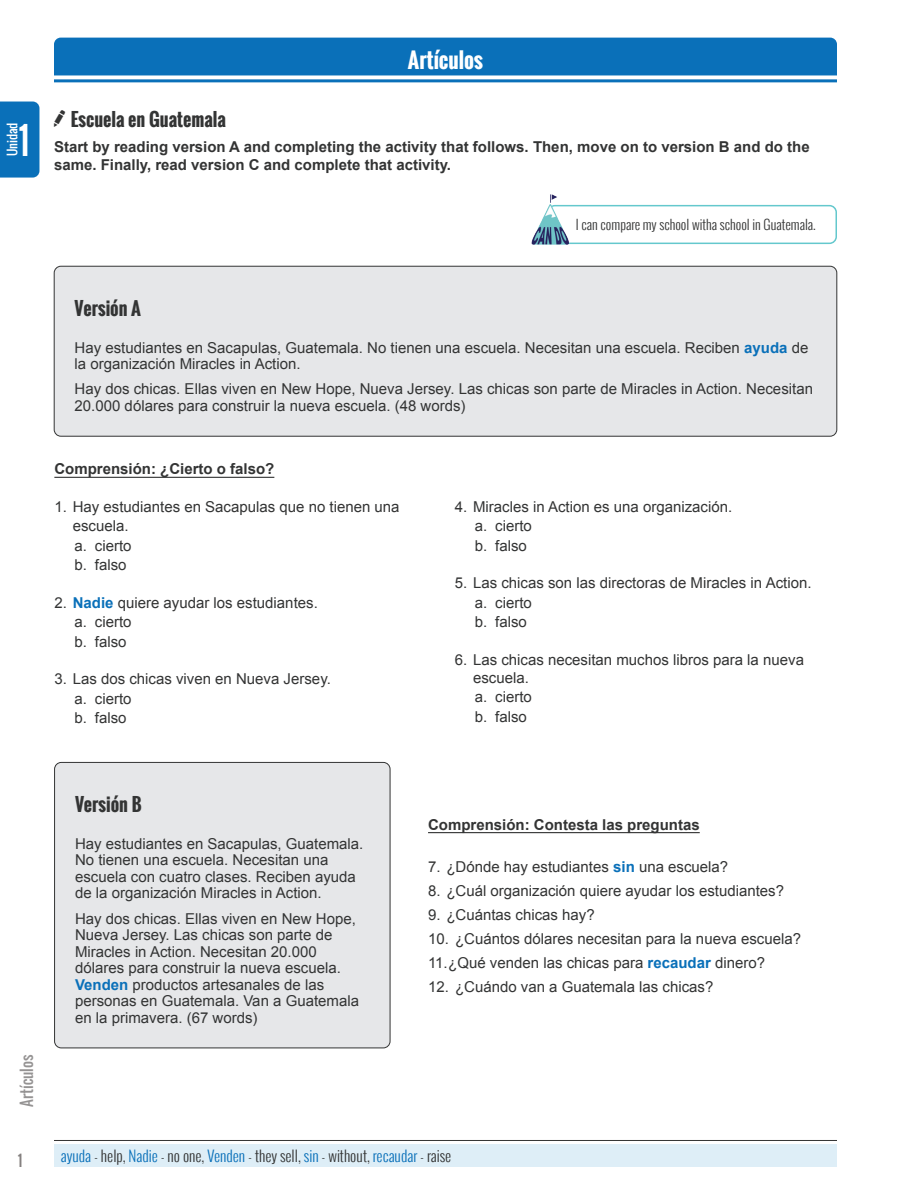
<style>
.page{position:relative;width:918px;height:1188px;background:#fff}
.page>*{position:absolute;margin:0;border:0;box-sizing:border-box;transform-origin:0 0}
.t1{font:36px "Oswald";color:#fff}
.t2{font:700 21px "Oswald";color:#fff}
.t3{font:700 18px "Oswald";color:#333434}
.t4{font:15px/19.5px "Arial";color:#333434}
.t5{font:700 15px/18px "Arial";color:#333434}
.t6{font:300 15px "Oswald";color:#333434}
.t7{font:15px "Oswald";color:#959393}
.t8{font:15px "Oswald";color:#84807f}
.t9{font:300 13.5px "Oswald";color:#333434}
.t10{font:12px "Oswald";color:#fff}
.s1{font-family:"Software Kit 7";font-weight:400;font-size:24px}
.s2{font-weight:700;color:#0a70b9}
.s3{color:#0a70b9}
</style>
<div class="page">
<div style="left:0;top:102px;width:39px;height:76px;background:#0a70b9"></div>
<div style="left:54px;top:266px;width:783px;height:170px;background:#e6e7e9;border-radius:7px"></div>
<div style="left:54px;top:266px;width:783px;height:170px;border:1px solid #333434;border-radius:7px"></div>
<hr style="left:54px;top:477px;width:220px;height:1px;background:#333434">
<div style="left:55px;top:762px;width:335px;height:286px;background:#e6e7e9;border-radius:7px"></div>
<div style="left:54px;top:762px;width:336px;height:286px;border:1px solid #333434;border-radius:7px"></div>
<div style="left:54px;top:1144px;width:783px;height:22px;background:#deeef7"></div>
<hr style="left:54px;top:1140px;width:783px;height:1px;background:#333434">
<hr style="left:428px;top:832px;width:272px;height:1px;background:#333434">
<div style="left:54px;top:38px;width:783px;height:37px;background:#0a70b9"></div>
<hr style="left:54px;top:79px;width:783px;height:3px;background:#0a70b9">
<svg style="left:547px;top:204px;width:290px;height:41px"></svg>
<img style="left:531px;top:194px;width:47px;height:50px">
<p class="t10" style="left:3px;top:156px;width:36px;rotate:-90deg">Unidad</p>
<h1 class="t1" style="left:19px;top:113px;width:13px">1</h1>
<h2 class="t2" style="left:408px;top:45px;width:77px">Artículos</h2>
<p class="t3" style="left:54px;top:106px;width:174px"><span class="s1">Q</span> Escuela en Guatemala</p>
<p class="t5" style="left:54px;top:138px;width:757px">Start by reading version A and completing the activity that follows. Then, move on to version B and do the same. Finally, read version C and complete that activity.</p>
<p class="t9" style="left:576px;top:214px;width:241px">I can compare my school witha school in Guatemala.</p>
<p class="t3" style="left:75px;top:294px;width:68px">Versión A</p>
<p class="t4" style="left:75px;top:339px;width:735px;line-height:16.5px">Hay estudiantes en Sacapulas, Guatemala. No tienen una escuela. Necesitan una escuela. Reciben <span class="s2">ayuda</span> de la organización Miracles in Action.</p>
<p class="t4" style="left:75px;top:381px;width:740px;line-height:16.5px">Hay dos chicas. Ellas viven en New Hope, Nueva Jersey. Las chicas son parte de Miracles in Action. Necesitan<br>20.000 dólares para construir la nueva escuela. (48 words)</p>
<p class="t5" style="left:54px;top:461px;width:222px">Comprensión: ¿Cierto o falso?</p>
<p class="t4" style="left:73px;top:497px;width:328px;text-indent:-18px">1. Hay estudiantes en Sacapulas que no tienen una escuela.<br>a. cierto<br>b. falso</p>
<p class="t4" style="left:75px;top:593px;width:245px;text-indent:-20px">2. <span class="s2">Nadie</span> quiere ayudar los estudiantes. a. cierto<br>b. falso</p>
<p class="t4" style="left:75px;top:669px;width:258px;text-indent:-20px">3. Las dos chicas viven en Nueva Jersey. a. cierto<br>b. falso</p>
<p class="t4" style="left:475px;top:497px;width:259px;text-indent:-20px">4. Miracles in Action es una organización. a. cierto<br>b. falso</p>
<p class="t4" style="left:475px;top:573px;width:338px;text-indent:-20px">5. Las chicas son las directoras de Miracles in Action. a. cierto<br>b. falso</p>
<p class="t4" style="left:473px;top:651px;width:332px;line-height:18px;text-indent:-18px">6. Las chicas necesitan muchos libros para la nueva escuela.</p>
<p class="t4" style="left:475px;top:687px;width:58px">a. cierto b. falso</p>
<p class="t7" style="left:15px;top:1107px;width:54px;rotate:-90deg">Artículos</p>
<p class="t8" style="left:18px;top:1149px;width:6px">1</p>
<p class="t3" style="left:75px;top:791px;width:68px">Versión B</p>
<p class="t4" style="left:75px;top:836px;width:290px;line-height:16.5px">Hay estudiantes en Sacapulas, Guatemala.<br>No tienen una escuela. Necesitan una escuela con cuatro clases. Reciben ayuda de la organización Miracles in Action.</p>
<p class="t4" style="left:75px;top:910px;width:286px;line-height:16.5px">Hay dos chicas. Ellas viven en New Hope, Nueva Jersey. Las chicas son parte de Miracles in Action. Necesitan 20.000 dólares para construir la nueva escuela.<br><span class="s2">Venden</span> productos artesanales de las personas en Guatemala. Van a Guatemala en la primavera. (67 words)</p>
<p class="t5" style="left:428px;top:816px;width:273px">Comprensión: Contesta las preguntas</p>
<p class="t4" style="left:428px;top:857px;width:302px">7. ¿Dónde hay estudiantes <span class="s2">sin</span> una escuela?</p>
<p class="t4" style="left:428px;top:881px;width:358px">8. ¿Cuál organización quiere ayudar los estudiantes?</p>
<p class="t4" style="left:428px;top:905px;width:168px">9. ¿Cuántas chicas hay?</p>
<p class="t4" style="left:428px;top:927px;width:375px;line-height:24px">10. ¿Cuántos dólares necesitan para la nueva escuela?<br>11.¿Qué venden las chicas para <span class="s2">recaudar</span> dinero?</p>
<p class="t4" style="left:428px;top:977px;width:287px">12. ¿Cuándo van a Guatemala las chicas?</p>
<p class="t6" style="left:61px;top:1144px;width:392px"><span class="s3">ayuda</span> - help, <span class="s3">Nadie</span> - no one, <span class="s3">Venden</span> - they sell, <span class="s3">sin</span> - without, <span class="s3">recaudar</span> - raise</p>
</div>
